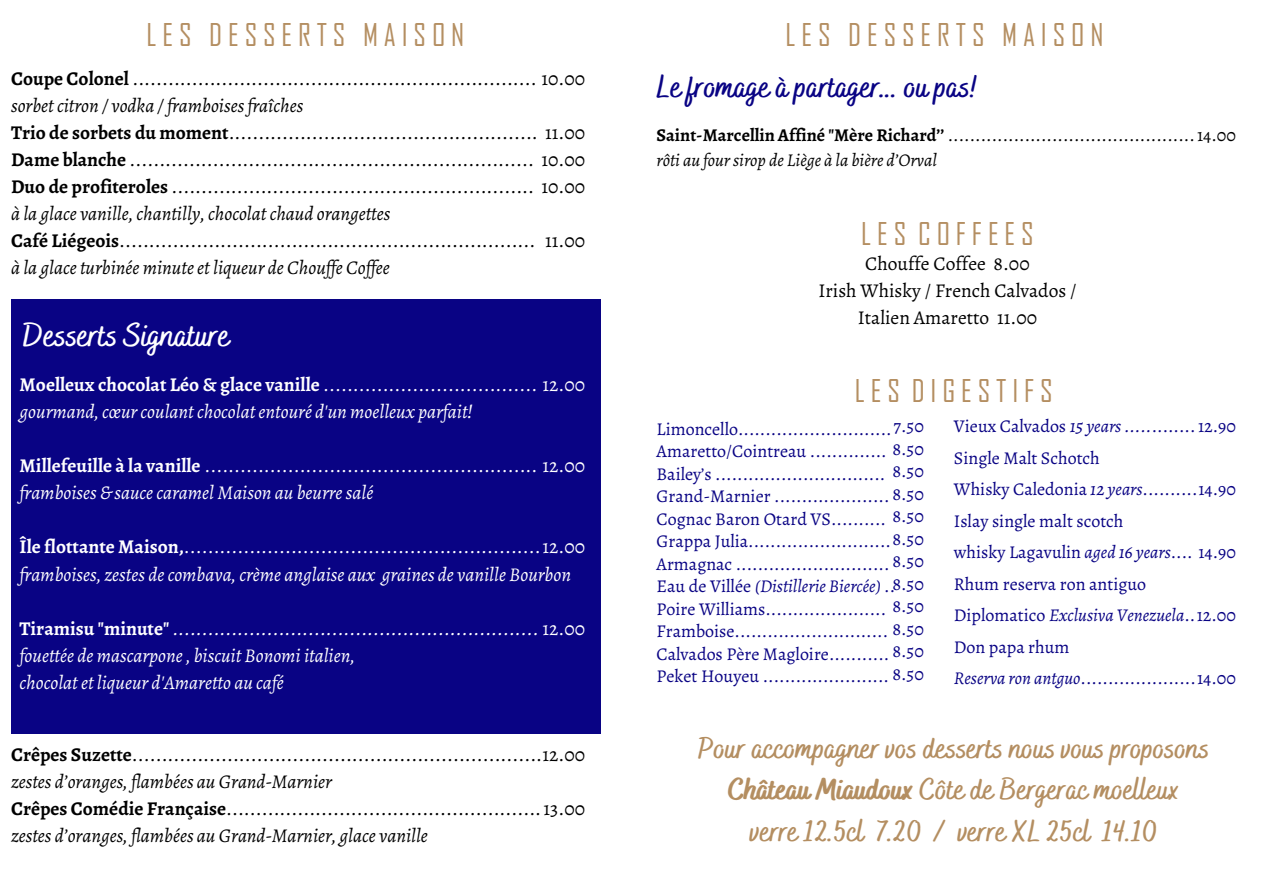
<style>
.page{position:relative;width:1263px;height:894px;background:#fff}
.page>*{position:absolute;margin:0;border:0;box-sizing:border-box;transform-origin:0 0}
.t1{font:700 33px "Bakerie Smooth";color:#fff}
.t2{font:700 31.5px "Bakerie Smooth";color:#090384}
.t3{font:700 30px/41.7px "Bakerie Smooth";color:#b48e61;text-align:center}
.t4{font:30px "Agency FB";letter-spacing:.195em;color:#b48e61}
.t5{font:19.5px "Alegreya";color:#000}
.t6{font:italic 19.5px "Alegreya";color:#fff}
.t7{font:19.5px "Alegreya";color:#fff}
.t8{font:italic 19.5px "Alegreya";color:#000}
.t9{font:18px "Alegreya";color:#090384}
.t10{font:18px "Alegreya";color:#000}
.t11{font:italic 18px "Alegreya";color:#000}
.t12{font:italic 18px "Alegreya";color:#090384}
.s1{font-weight:700}
.s2{font-weight:700;font-style:normal}
.s3{font-style:normal}
.s4{font-style:italic}
.s5{font-weight:800}
</style>
<div class="page">
<div style="left:11px;top:299px;width:589px;height:434px;background:#090384"></div>
<p class="t4" style="left:146px;top:17px;width:319px">LES DESSERTS MAISON</p>
<h1 class="t5" style="left:11px;top:65px;width:576px"><span class="s1">Coupe Colonel</span> .................................................................... 10.00</h1>
<p class="t8" style="left:11px;top:92px;width:294px">sorbet citron / vodka / framboisesfraîches</p>
<p class="t5" style="left:11px;top:119px;width:576px"><span class="s1">Trio de sorbets du moment</span>.................................................... 11.00</p>
<p class="t5" style="left:11px;top:146px;width:576px"><span class="s1">Dame blanche</span> .................................................................... 10.00</p>
<p class="t5" style="left:11px;top:173px;width:576px"><span class="s1">Duo de profiteroles</span> ............................................................. 10.00</p>
<p class="t8" style="left:11px;top:200px;width:381px">à la glace vanille, chantilly, chocolat chaud orangettes</p>
<p class="t5" style="left:11px;top:227px;width:526px"><span class="s1">Café Liégeois</span>......................................................................</p>
<p class="t8" style="left:11px;top:254px;width:380px">à la glace turbinée minute et liqueur de Chouf e Cof ee</p>
<p class="t5" style="left:545px;top:227px;width:42px">11.00</p>
<p class="t1" style="left:23px;top:316px;width:208px">Desserts Signature</p>
<p class="t7" style="left:20px;top:371px;width:567px"><span class="s1">Moelleux chocolat Léo &amp; glace vanille</span> .................................... 12.00</p>
<p class="t6" style="left:20px;top:398px;width:455px">gourmand, cœur coulant chocolat entouré d'un moelleux parfait!</p>
<p class="t7" style="left:20px;top:452px;width:567px"><span class="s1">Millefeuille à la vanille</span> ........................................................ 12.00</p>
<p class="t6" style="left:20px;top:479px;width:355px">framboises &amp; sauce caramel Maison au beurre salé</p>
<p class="t7" style="left:20px;top:533px;width:567px"><span class="s1">Île flottante Maison,</span>............................................................12.00</p>
<p class="t6" style="left:20px;top:560px;width:553px">framboises, zestes de combava, crème anglaise aux graines de vanille Bourbon</p>
<p class="t6" style="left:20px;top:614px;width:567px"><span class="s2">Tiramisu "minute"</span> .............................................................. <span class="s3">12.00</span></p>
<p class="t6" style="left:20px;top:641px;width:337px">fouettée de mascarpone , biscuit Bonomi italien,</p>
<p class="t6" style="left:20px;top:668px;width:266px">chocolat et liqueur d'Amaretto au café</p>
<p class="t5" style="left:11px;top:740px;width:576px"><span class="s1">Crêpes Suzette</span>.....................................................................12.00</p>
<p class="t8" style="left:11px;top:767px;width:322px">zestes d’oranges, flambées au Grand-Marnier</p>
<p class="t5" style="left:11px;top:794px;width:576px"><span class="s1">Crêpes Comédie Française</span>.....................................................13.00</p>
<p class="t8" style="left:11px;top:821px;width:418px">zestes d’oranges, flambées au Grand-Marnier, glace vanille</p>
<p class="t4" style="left:786px;top:17px;width:319px">LES DESSERTS MAISON</p>
<p class="t2" style="left:657px;top:68px;width:323px">Le fromage à partager... ou pas!</p>
<h1 class="t10" style="left:657px;top:123px;width:581px"><span class="s1">Saint-Marcellin Affiné "Mère Richard’’</span> .............................................14.00</h1>
<h2 class="t11" style="left:657px;top:148px;width:282px">rôti au four sirop de Liège à la bière d’Orval</h2>
<p class="t4" style="left:861px;top:215px;width:174px">LES COFFEES</p>
<p class="t5" style="left:865px;top:250px;width:166px">Chouffe Coffee 8.00</p>
<p class="t5" style="left:818px;top:277px;width:260px">Irish Whisky / French Calvados /</p>
<p class="t5" style="left:858px;top:304px;width:181px">Italien Amaretto 11.00</p>
<p class="t4" style="left:855px;top:372px;width:199px">LES DIGESTIFS</p>
<p class="t9" style="left:657px;top:416px;width:237px">Limoncello............................</p>
<h1 class="t9" style="left:657px;top:439px;width:232px">Amaretto/Cointreau ..............</h1>
<p class="t9" style="left:657px;top:461px;width:230px">Bailey’s ...............................</p>
<p class="t9" style="left:657px;top:484px;width:234px">Grand-Marnier .....................</p>
<p class="t9" style="left:657px;top:506px;width:231px">Cognac Baron Otard VS..........</p>
<h1 class="t9" style="left:657px;top:529px;width:236px">Grappa Julia..........................</h1>
<p class="t9" style="left:657px;top:551px;width:234px">Armagnac ............................</p>
<p class="t12" style="left:657px;top:574px;width:240px"><span class="s3">Eau de Villée</span> (Distillerie Biercée) <span class="s3">..</span></p>
<p class="t9" style="left:657px;top:596px;width:231px">Poire Williams......................</p>
<p class="t9" style="left:657px;top:619px;width:233px">Framboise............................</p>
<p class="t9" style="left:657px;top:641px;width:234px">Calvados Père Magloire...........</p>
<p class="t9" style="left:657px;top:664px;width:234px">Peket Houyeu .......................</p>
<p class="t9" style="left:954px;top:414px;width:284px">Vieux Calvados <span class="s4">15 years .....</span>........12.90</p>
<p class="t9" style="left:954px;top:445px;width:147px">Single Malt Schotch</p>
<p class="t9" style="left:954px;top:477px;width:284px">Whisky Caledonia <span class="s4">12 years</span>..........14.90</p>
<p class="t9" style="left:954px;top:508px;width:171px">Islay single malt scotch</p>
<p class="t9" style="left:954px;top:540px;width:284px">whisky Lagavulin <span class="s4">aged 16 years</span>.... 14.90</p>
<p class="t9" style="left:954px;top:571px;width:194px">Rhum reserva ron antiguo</p>
<p class="t9" style="left:954px;top:603px;width:284px">Diplomatico <span class="s4">Exclusiva Venezuela</span>..12.00</p>
<p class="t9" style="left:954px;top:634px;width:117px">Don papa rhum</p>
<p class="t9" style="left:954px;top:666px;width:284px"><span class="s4">Reserva ron antguo</span>.....................14.00</p>
<p class="t9" style="left:893px;top:414px;width:32px">7.50</p>
<p class="t9" style="left:892px;top:436px;width:33px">8.50</p>
<p class="t9" style="left:892px;top:459px;width:33px">8.50</p>
<p class="t9" style="left:892px;top:481px;width:33px">8.50</p>
<p class="t9" style="left:892px;top:504px;width:33px">8.50</p>
<p class="t9" style="left:892px;top:526px;width:33px">8.50</p>
<p class="t9" style="left:892px;top:549px;width:33px">8.50</p>
<p class="t9" style="left:892px;top:571px;width:33px">8.50</p>
<p class="t9" style="left:892px;top:594px;width:33px">8.50</p>
<p class="t9" style="left:892px;top:616px;width:33px">8.50</p>
<p class="t9" style="left:892px;top:639px;width:33px">8.50</p>
<p class="t9" style="left:892px;top:661px;width:33px">8.50</p>
<h2 class="t3" style="left:698px;top:728px;width:513px">Pour accompagner vos desserts nous vous proposons<br><span class="s5">Château Miaudoux</span> Côte de Bergerac moelleux<br>verre 12.5cl 7.20 / verre XL 25cl 14.10</h2>
</div>
